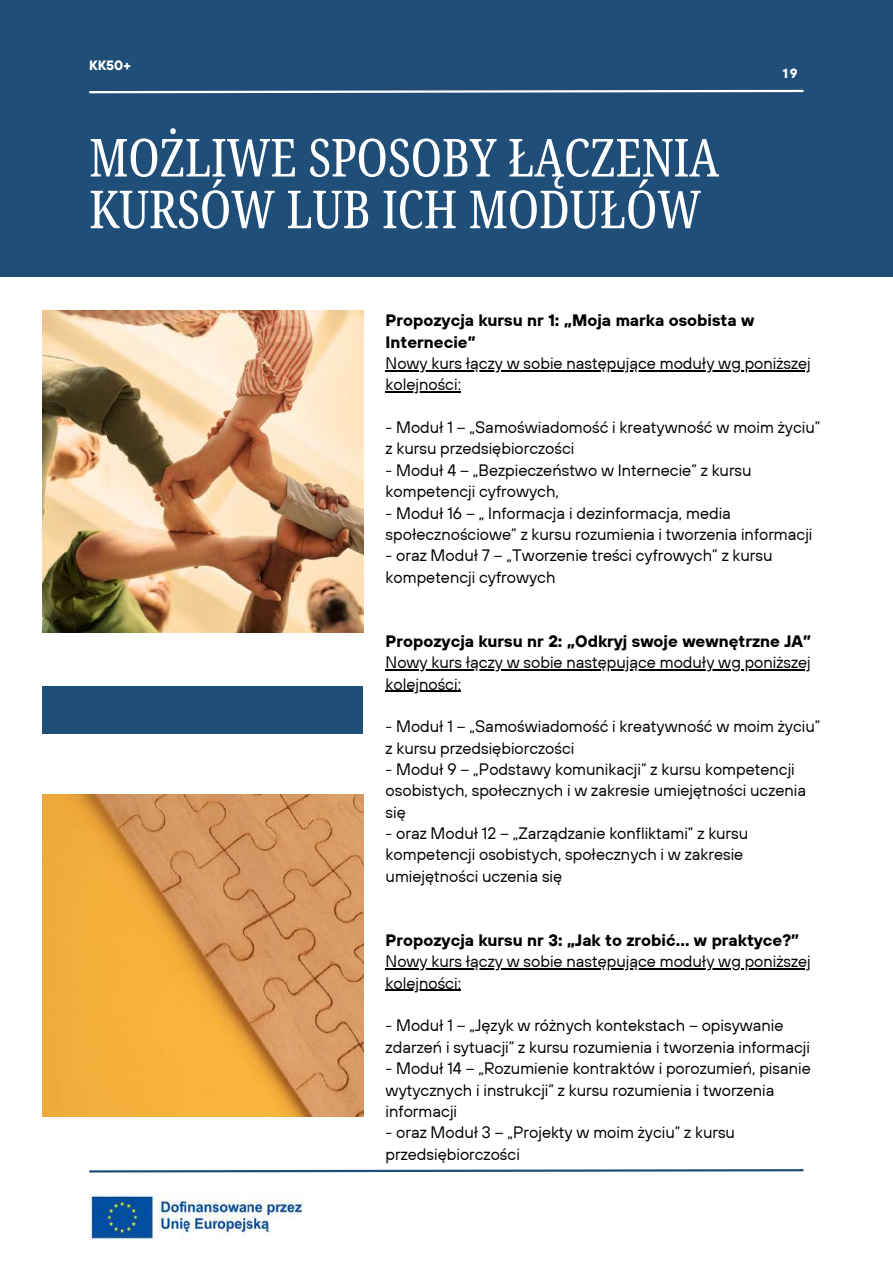
<style>
.page{position:relative;width:893px;height:1264px;background:#fff}
.page>*{position:absolute;margin:0;border:0;box-sizing:border-box;transform-origin:0 0}
.t1{font:extra-condensed 52.5px/51.8px "Noto Serif Ethiopic";color:#fff}
.t2{font:16.5px/21.3px "TT Hoves";color:#000001}
.t3{font:700 16.5px/21.3px "TT Hoves";color:#000001}
.t4{font:700 13.5px "TT Hoves";color:#fff}
.t5{font:700 13.2px "TT Hoves";color:#fff}
</style>
<div class="page">
<img style="left:42px;top:310px;width:321px;height:323px">
<img style="left:42px;top:794px;width:321px;height:322px">
<div style="left:0;top:0;width:892px;height:276px;background:#1f4e79"></div>
<hr style="left:385px;top:370px;width:425px;height:1px;background:#000001">
<hr style="left:385px;top:391px;width:76px;height:1px;background:#000001">
<hr style="left:385px;top:669px;width:425px;height:1px;background:#000001">
<hr style="left:385px;top:690px;width:76px;height:1px;background:#000001">
<hr style="left:385px;top:968px;width:425px;height:1px;background:#000001">
<hr style="left:385px;top:989px;width:76px;height:1px;background:#000001">
<div style="left:42px;top:686px;width:321px;height:48px;background:#1f4e79"></div>
<svg style="left:89px;top:1169px;width:715px;height:4px"></svg>
<svg style="left:89px;top:89px;width:715px;height:5px"></svg>
<img style="left:89px;top:1194px;width:220px;height:45px">
<p class="t4" style="left:89px;top:57px;width:43px">KK50+</p>
<h1 class="t1" style="left:89px;top:130px;width:631px">MOŻLIWE SPOSOBY ŁĄCZENIA<br>KURSÓW LUB ICH MODUŁÓW</h1>
<p class="t5" style="left:782px;top:65px;width:16px">19</p>
<p class="t3" style="left:385px;top:309px;width:370px">Propozycja kursu nr 1: „Moja marka osobista w<br>Internecie”</p>
<p class="t2" style="left:385px;top:352px;width:426px">Nowy kurs łączy w sobie następujące moduły wg poniższej kolejności:</p>
<p class="t2" style="left:385px;top:416px;width:436px">- Moduł 1 – „Samoświadomość i kreatywność w moim życiu” z kursu przedsiębiorczości</p>
<p class="t2" style="left:385px;top:459px;width:367px">- Moduł 4 – „Bezpieczeństwo w Internecie” z kursu kompetencji cyfrowych,</p>
<p class="t2" style="left:385px;top:502px;width:428px">- Moduł 16 – „ Informacja i dezinformacja, media społecznościowe” z kursu rozumienia i tworzenia informacji</p>
<p class="t2" style="left:385px;top:544px;width:388px">- oraz Moduł 7 – „Tworzenie treści cyfrowych” z kursu kompetencji cyfrowych</p>
<p class="t3" style="left:385px;top:630px;width:427px">Propozycja kursu nr 2: „Odkryj swoje wewnętrzne JA”</p>
<p class="t2" style="left:385px;top:651px;width:426px">Nowy kurs łączy w sobie następujące moduły wg poniższej kolejności:</p>
<p class="t2" style="left:385px;top:715px;width:436px">- Moduł 1 – „Samoświadomość i kreatywność w moim życiu” z kursu przedsiębiorczości</p>
<p class="t2" style="left:385px;top:758px;width:422px">- Moduł 9 – „Podstawy komunikacji” z kursu kompetencji osobistych, społecznych i w zakresie umiejętności uczenia się</p>
<p class="t2" style="left:385px;top:822px;width:364px">- oraz Moduł 12 – „Zarządzanie konfliktami” z kursu kompetencji osobistych, społecznych i w zakresie umiejętności uczenia się</p>
<p class="t3" style="left:385px;top:929px;width:415px">Propozycja kursu nr 3: „Jak to zrobić… w praktyce?”</p>
<p class="t2" style="left:385px;top:950px;width:426px">Nowy kurs łączy w sobie następujące moduły wg poniższej kolejności:</p>
<p class="t2" style="left:385px;top:1014px;width:426px">- Moduł 1 – „Język w różnych kontekstach – opisywanie zdarzeń i sytuacji” z kursu rozumienia i tworzenia informacji</p>
<p class="t2" style="left:385px;top:1057px;width:426px">- Moduł 14 – „Rozumienie kontraktów i porozumień, pisanie wytycznych i instrukcji” z kursu rozumienia i tworzenia informacji</p>
<p class="t2" style="left:385px;top:1121px;width:351px">- oraz Moduł 3 – „Projekty w moim życiu” z kursu przedsiębiorczości</p>
</div>
